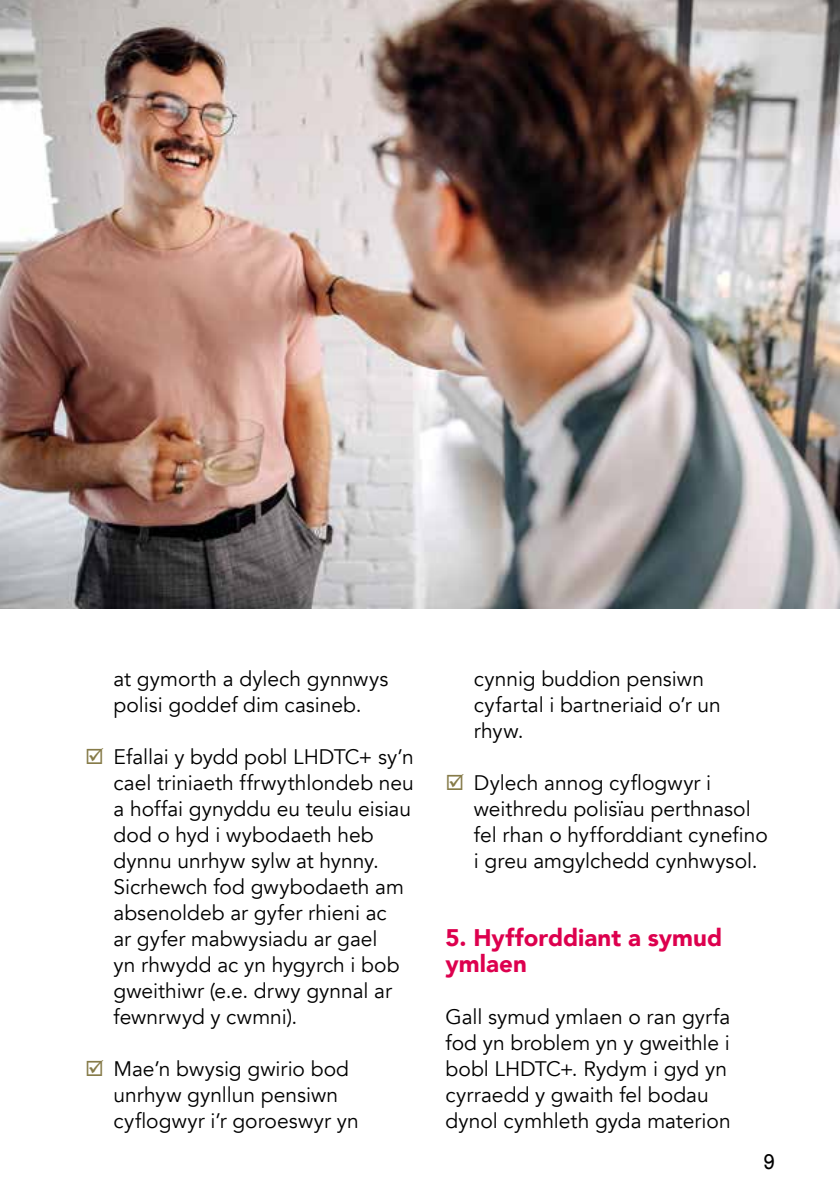
<style>
.page{position:relative;width:840px;height:1191px;background:#fff}
.page>*{position:absolute;margin:0;border:0;box-sizing:border-box;transform-origin:0 0}
.t1{font:900 24px/26px "Avenir";color:#dd004e}
.t2{font:21px/26px "Avenir";color:#000}
.t3{font:20px "Rockwell";color:#000}
.s1{color:#867b49}
</style>
<div class="page">
<img style="left:0;top:0;width:839px;height:608px">
<p class="t2" style="left:113px;top:666px;width:276px">at gymorth a dylech gynnwys polisi goddef dim casineb.</p>
<p class="t2" style="left:113px;top:744px;width:302px;text-indent:-28px"><span class="s1">☑</span> Efallai y bydd pobl LHDTC+ sy’n cael triniaeth ffrwythlondeb neu a hoffai gynyddu eu teulu eisiau dod o hyd i wybodaeth heb dynnu unrhyw sylw at hynny.<br>Sicrhewch fod gwybodaeth am absenoldeb ar gyfer rhieni ac<br>ar gyfer mabwysiadu ar gael<br>yn rhwydd ac yn hygyrch i bob gweithiwr (e.e. drwy gynnal ar fewnrwyd y cwmni).</p>
<p class="t2" style="left:113px;top:1056px;width:247px;text-indent:-28px"><span class="s1">☑</span> Mae’n bwysig gwirio bod unrhyw gynllun pensiwn cyflogwyr i’r goroeswyr yn</p>
<p class="t2" style="left:473px;top:666px;width:248px">cynnig buddion pensiwn cyfartal i bartneriaid o’r un rhyw.</p>
<p class="t2" style="left:473px;top:770px;width:295px;text-indent:-28px"><span class="s1">☑</span> Dylech annog cyflogwyr i weithredu polisïau perthnasol fel rhan o hyfforddiant cynefino i greu amgylchedd cynhwysol.</p>
<p class="t1" style="left:445px;top:924px;width:278px">5. Hyfforddiant a symud ymlaen</p>
<p class="t2" style="left:445px;top:1004px;width:286px">Gall symud ymlaen o ran gyrfa fod yn broblem yn y gweithle i bobl LHDTC+. Rydym i gyd yn cyrraedd y gwaith fel bodau dynol cymhleth gyda materion</p>
<p class="t3" style="left:763px;top:1149px;width:13px">9</p>
</div>
